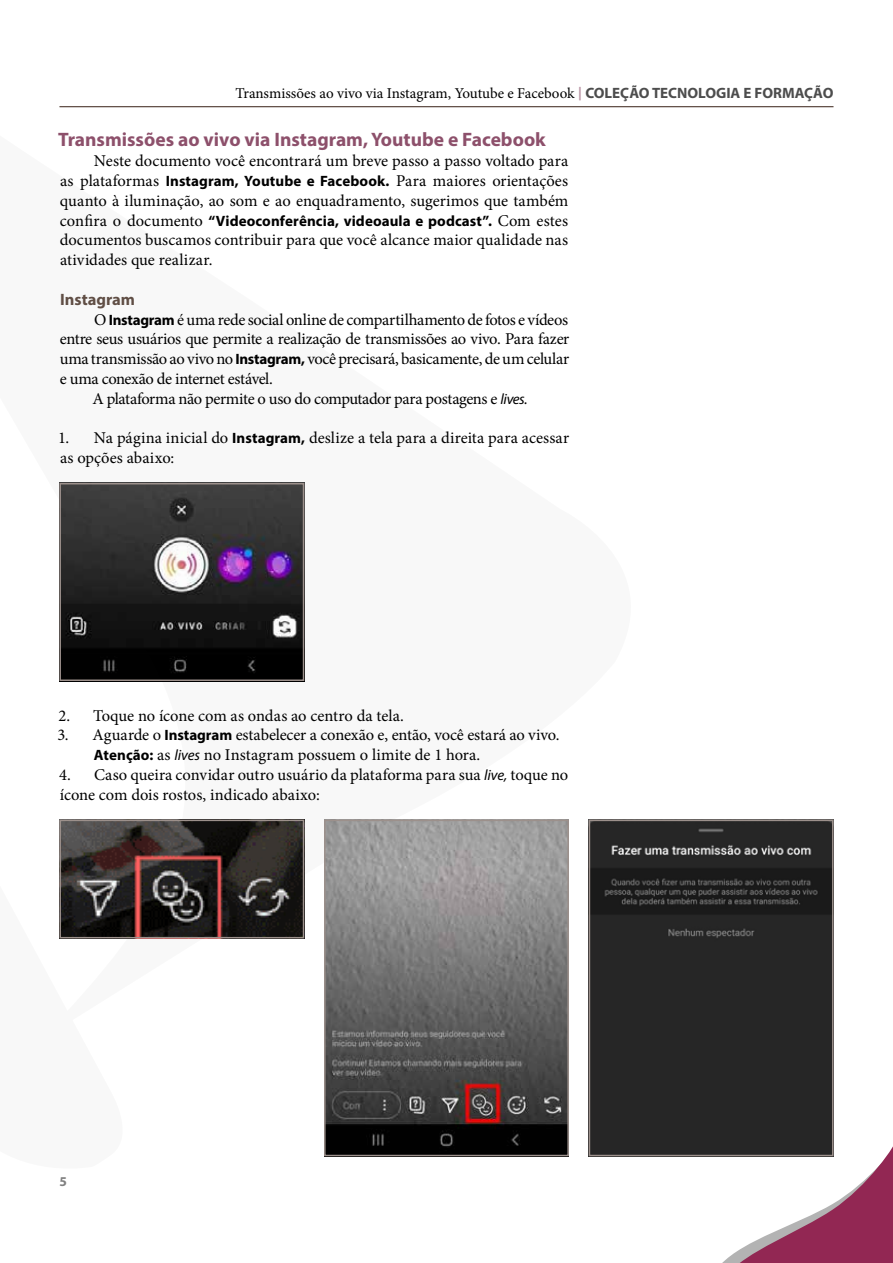
<style>
.page{position:relative;width:893px;height:1263px;background:#fff}
.page>*{position:absolute;margin:0;border:0;box-sizing:border-box;transform-origin:0 0}
.t1{font:700 19.5px "Myriad Pro";color:#8d506b}
.t2{font:16.5px/19.8px "Minion Pro";letter-spacing:-.005em;color:#000}
.t3{font:16.5px "Minion Pro";letter-spacing:-.025em;color:#000}
.t4{font:700 16.5px "Myriad Pro";color:#604e45}
.t5{font:15px "Minion Pro";letter-spacing:-.005em;color:#000}
.t6{font:700 15px "Myriad Pro";letter-spacing:.005em;color:#000}
.t7{font:700 13.5px "Myriad Pro";color:#808080}
.s1{font-family:"Myriad Pro";font-weight:700;font-size:13.5px;color:#b892a2}
.s2{font-family:"Myriad Pro";font-weight:700;color:#4d4d4d}
.s3{font-family:"Myriad Pro";font-weight:700;font-size:15px}
.s4{font-family:"Minion Pro";font-weight:400;font-size:16.5px}
.s5{font-family:"Myriad Pro";font-style:italic;font-size:15px}
</style>
<div class="page">
<svg style="left:695px;top:1132px;width:198px;height:131px"></svg>
<hr style="left:59px;top:106px;width:774px;height:1px;background:#382117">
<img style="left:62px;top:823px;width:239px;height:112px">
<div style="left:59px;top:820px;width:245px;height:118px;border:2px solid #9c908b"></div>
<img style="left:592px;top:823px;width:238px;height:330px">
<div style="left:589px;top:820px;width:244px;height:336px;border:2px solid #9c908b"></div>
<img style="left:327px;top:823px;width:239px;height:330px">
<div style="left:324px;top:820px;width:245px;height:336px;border:2px solid #9c908b"></div>
<img style="left:62px;top:486px;width:239px;height:192px">
<div style="left:59px;top:483px;width:245px;height:198px;border:2px solid #9c908b"></div>
<p class="t5" style="left:235px;top:83px;width:600px">Transmissões ao vivo via Instagram, Youtube e Facebook <span class="s1">|</span> <span class="s2">COLEÇÃO TECNOLOGIA E FORMAÇÃO</span></p>
<p class="t1" style="left:58px;top:127px;width:489px">Transmissões ao vivo via Instagram, Youtube e Facebook</p>
<p class="t2" style="left:60px;top:151px;width:510px;text-align:justify;text-indent:34px">Neste documento você encontrará um breve passo a passo voltado para as plataformas <span class="s3">Instagram, Youtube e Facebook.</span> Para maiores orientações quanto à iluminação, ao som e ao enquadramento, sugerimos que também</p>
<p class="t6" style="left:60px;top:211px;width:510px"><span class="s4">confira o documento</span> “Videoconferência, videoaula e podcast”. <span class="s4">Com estes</span></p>
<p class="t2" style="left:60px;top:230px;width:510px">documentos buscamos contribuir para que você alcance maior qualidade nas atividades que realizar.</p>
<p class="t4" style="left:60px;top:288px;width:76px">Instagram</p>
<p class="t3" style="left:94px;top:308px;width:475px">O <span class="s3">Instagram</span> é uma rede social online de compartilhamento de fotos e vídeos</p>
<p class="t2" style="left:60px;top:329px;width:511px">entre seus usuários que permite a realização de transmissões ao vivo. Para fazer</p>
<p class="t2" style="left:60px;top:349px;width:511px">uma transmissão ao vivo no <span class="s3">Instagram,</span> você precisará, basicamente, de um celular</p>
<p class="t3" style="left:60px;top:368px;width:214px">e uma conexão de internet estável.</p>
<p class="t3" style="left:92px;top:387px;width:437px">A plataforma não permite o uso do computador para postagens e <span class="s5">lives.</span></p>
<p class="t2" style="left:58px;top:428px;width:513px">1. Na página inicial do <span class="s3">Instagram,</span> deslize a tela para a direita para acessar as opções abaixo:</p>
<p class="t2" style="left:58px;top:705px;width:347px">2. Toque no ícone com as ondas ao centro da tela.</p>
<p class="t2" style="left:94px;top:725px;width:467px;text-indent:-36px">3. Aguarde o <span class="s3">Instagram</span> estabelecer a conexão e, então, você estará ao vivo.<br><span class="s3">Atenção:</span> as <span class="s5">lives</span> no Instagram possuem o limite de 1 hora.</p>
<p class="t2" style="left:59px;top:765px;width:511px">4. Caso queira convidar outro usuário da plataforma para sua <span class="s5">live,</span> toque no ícone com dois rostos, indicado abaixo:</p>
<p class="t7" style="left:59px;top:1173px;width:9px">5</p>
</div>
